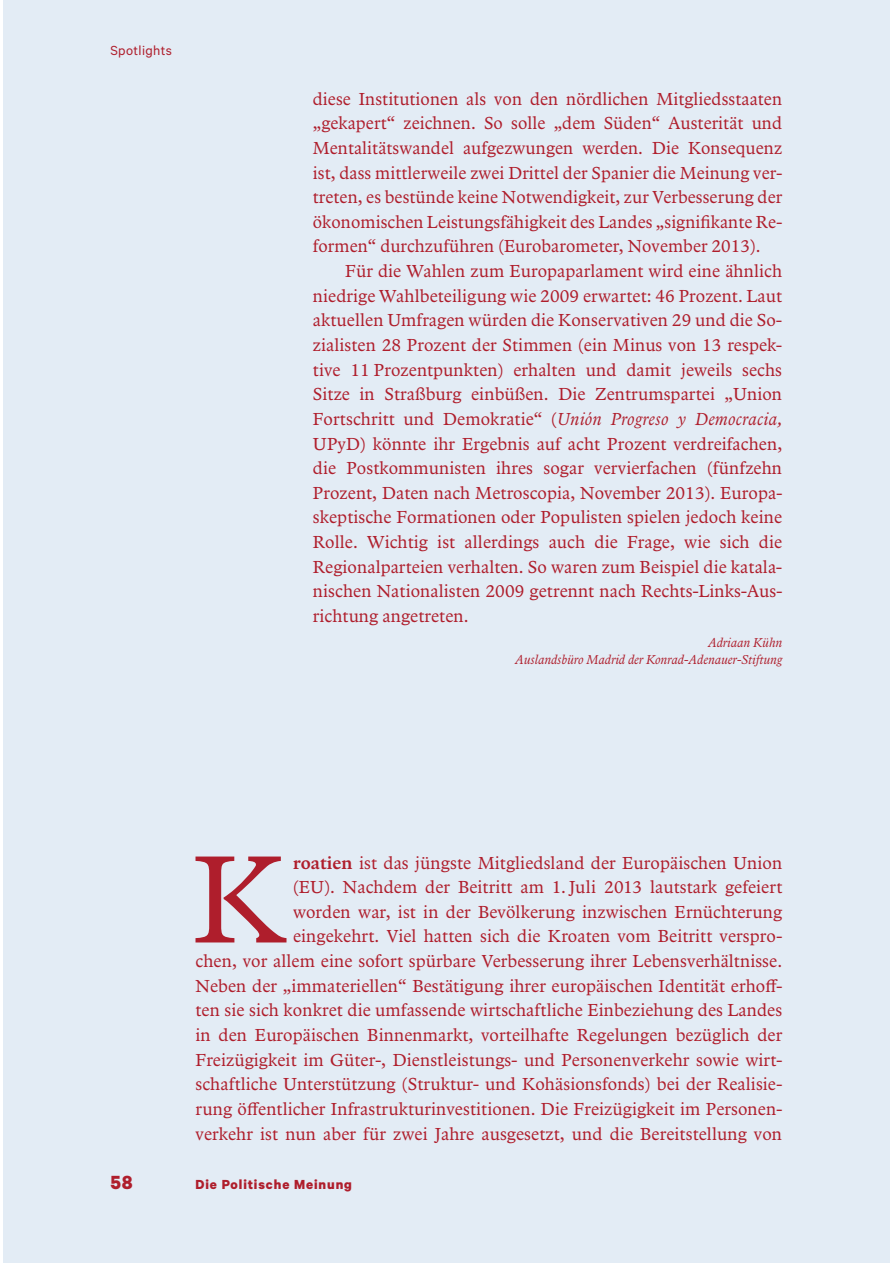
<style>
.page{position:relative;width:893px;height:1263px;background:#fff}
.page>*{position:absolute;margin:0;border:0;box-sizing:border-box;transform-origin:0 0}
.t1{font:128.85px "Arbesco DT";color:#af1e2c}
.t2{font:700 21.45px "Calibre";color:#af1e2c}
.t3{font:18px/24.6px "Arbesco DT";letter-spacing:.005em;color:#af1e2c;text-align:justify}
.t4{font:700 14.85px "Calibre";letter-spacing:.06em;color:#af1e2c}
.t5{font:14.85px "Calibre";letter-spacing:.025em;color:#af1e2c}
.t6{font:italic 13.2px/17.1px "Arbesco DT";letter-spacing:.005em;color:#af1e2c;text-align:right}
.s1{font-style:italic}
.s2{font-weight:600}
</style>
<div class="page">
<div style="left:3px;top:0;width:887px;height:1263px;background:#e3ecf5"></div>
<p class="t5" style="left:110px;top:46px;width:63px">Spotlights</p>
<p class="t3" style="left:313px;top:88px;width:471px">diese Institutionen als von den nördlichen Mitgliedsstaaten „gekapert“ zeichnen. So solle „dem Süden“ Austerität und Mentalitätswandel aufgezwungen werden. Die Konsequenz ist, dass mittlerweile zwei Drittel der Spanier die Meinung ver&shy;treten, es bestünde keine Notwendigkeit, zur Verbesserung der ökonomischen Leistungsfähigkeit des Landes „signifikante Re&shy;formen“ durchzuführen (Eurobarometer, November 2013).</p>
<p class="t3" style="left:313px;top:260px;width:471px;text-indent:32px">Für die Wahlen zum Europaparlament wird eine ähnlich niedrige Wahlbeteiligung wie 2009 erwartet: 46 Prozent. Laut aktuellen Umfragen würden die Konservativen 29 und die So&shy;zialisten 28 Prozent der Stimmen (ein Minus von 13 respek&shy;tive 11 Prozentpunkten) erhalten und damit jeweils sechs Sitze in Straßburg einbüßen. Die Zentrumspartei „Union Fortschritt und Demokratie“ (<span class="s1">Unión Progreso y Democracia, </span>UPyD) könnte ihr Ergebnis auf acht Prozent verdrei fachen, die Postkommunisten ihres sogar vervierfachen (fünfzehn Prozent, Daten nach Metroscopia, November 2013). Europa&shy;skeptische Forma tionen oder Populisten spielen jedoch keine Rolle. Wichtig ist allerdings auch die Frage, wie sich die Regional parteien verhalten. So waren zum Beispiel die katala&shy;nischen Nationalisten 2009 getrennt nach Rechts-Links-Aus&shy;richtung angetreten.</p>
<p class="t6" style="left:515px;top:635px;width:269px">Adriaan Kühn<br>Auslandsbüro Madrid der Konrad-Adenauer-Stiftung</p>
<p class="t3" style="left:195px;top:851px;width:588px;text-align:right"><span class="s2">roatien</span> ist das jüngste Mitgliedsland der Europäischen Union<br>(EU). Nachdem der Beitritt am 1. Juli 2013 lautstark gefeiert<br>worden war, ist in der Bevölkerung inzwischen Ernüchterung<br>eingekehrt. Viel hatten sich die Kroaten vom Beitritt verspro-<br>chen, vor allem eine sofort spürbare Verbesserung ihrer Lebensverhältnisse.<br>Neben der „immateriellen“ Bestätigung ihrer europäischen Identität erhoff&shy;ten sie sich konkret die umfassende wirtschaftliche Einbeziehung des Landes in den Europäischen Binnenmarkt, vorteilhafte Regelungen bezüglich der Freizügigkeit im Güter-, Dienstleistungs- und Personenverkehr sowie wirt&shy;schaftliche Unterstützung (Struktur- und Kohäsionsfonds) bei der Realisie&shy;rung öffentlicher Infrastrukturinvestitionen. Die Freizügigkeit im Personen&shy;verkehr ist nun aber für zwei Jahre ausgesetzt, und die Bereitstellung von</p>
<h1 class="t1" style="left:192px;top:850px;width:96px">K</h1>
<p class="t2" style="left:110px;top:1169px;width:24px">58</p>
<p class="t4" style="left:195px;top:1175px;width:158px">Die Politische Meinung</p>
</div>
